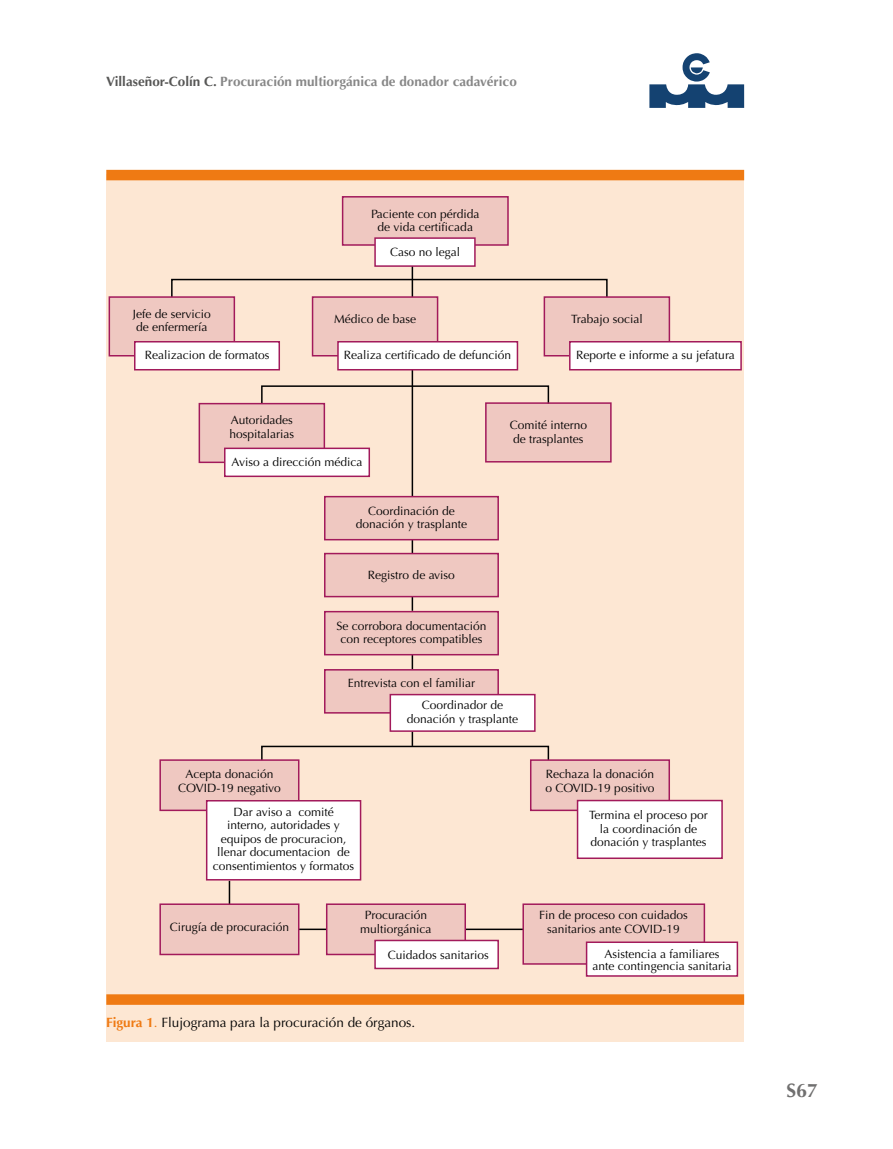
<style>
.page{position:relative;width:893px;height:1149px;background:#fff}
.page>*{position:absolute;margin:0;border:0;box-sizing:border-box;transform-origin:0 0}
.t1{font:700 19.5px "Optima";color:#706f6f}
.t2{font:700 13.5px "Optima";color:#878787}
.t3{font:13.5px "Optima";color:#000}
.t4{font:12px/13.5px "Optima";color:#000;text-align:center}
.s1{color:#575756}
.s2{font-weight:700;color:#ef7a13}
.s3{color:#ef7a13}
</style>
<div class="page">
<svg style="left:649px;top:53px;width:95px;height:55px"></svg>
<div style="left:106px;top:174px;width:638px;height:867px;background:#fde7d3"></div>
<div style="left:106px;top:993px;width:638px;height:11px;background:#ef7a13"></div>
<div style="left:106px;top:170px;width:638px;height:10px;background:#ef7a13"></div>
<svg style="left:229px;top:880px;width:1px;height:23px"></svg>
<svg style="left:299px;top:928px;width:27px;height:1px"></svg>
<hr style="left:465px;top:928px;width:58px;height:1px;background:#000">
<hr style="left:412px;top:368px;width:1px;height:128px;background:#000">
<div style="left:171px;top:279px;width:437px;height:19px;border:2px solid #000"></div>
<hr style="left:412px;top:266px;width:1px;height:31px;background:#000">
<div style="left:261px;top:385px;width:288px;height:19px;border:2px solid #000"></div>
<svg style="left:412px;top:731px;width:1px;height:14px"></svg>
<div style="left:261px;top:745px;width:288px;height:15px;border:2px solid #000"></div>
<svg style="left:412px;top:540px;width:1px;height:12px"></svg>
<svg style="left:412px;top:597px;width:1px;height:13px"></svg>
<svg style="left:412px;top:655px;width:1px;height:14px"></svg>
<div style="left:325px;top:496px;width:173px;height:43px;background:#efc8c1"></div>
<div style="left:325px;top:553px;width:173px;height:43px;background:#efc8c1"></div>
<div style="left:325px;top:611px;width:173px;height:43px;background:#efc8c1"></div>
<div style="left:325px;top:669px;width:173px;height:43px;background:#efc8c1"></div>
<div style="left:324px;top:495px;width:175px;height:45px;border:2px solid #a21a5b"></div>
<div style="left:324px;top:552px;width:175px;height:45px;border:2px solid #a21a5b"></div>
<div style="left:324px;top:610px;width:175px;height:45px;border:2px solid #a21a5b"></div>
<div style="left:324px;top:669px;width:175px;height:44px;border:2px solid #a21a5b"></div>
<div style="left:343px;top:197px;width:165px;height:48px;background:#efc8c1"></div>
<div style="left:109px;top:297px;width:125px;height:58px;background:#efc8c1"></div>
<div style="left:199px;top:403px;width:125px;height:59px;background:#efc8c1"></div>
<div style="left:486px;top:403px;width:125px;height:58px;background:#efc8c1"></div>
<div style="left:160px;top:759px;width:139px;height:51px;background:#efc8c1"></div>
<div style="left:544px;top:297px;width:125px;height:58px;background:#efc8c1"></div>
<div style="left:313px;top:297px;width:125px;height:58px;background:#efc8c1"></div>
<div style="left:531px;top:759px;width:138px;height:51px;background:#efc8c1"></div>
<div style="left:342px;top:196px;width:167px;height:50px;border:2px solid #a21a5b"></div>
<div style="left:109px;top:296px;width:126px;height:60px;border:2px solid #a21a5b"></div>
<div style="left:135px;top:341px;width:144px;height:28px;background:#fff"></div>
<div style="left:134px;top:341px;width:146px;height:29px;border:2px solid #a21a5b"></div>
<div style="left:199px;top:403px;width:126px;height:60px;border:2px solid #a21a5b"></div>
<div style="left:225px;top:448px;width:144px;height:28px;background:#fff"></div>
<div style="left:224px;top:447px;width:146px;height:30px;border:2px solid #a21a5b"></div>
<div style="left:485px;top:402px;width:127px;height:60px;border:2px solid #a21a5b"></div>
<div style="left:159px;top:759px;width:140px;height:51px;border:2px solid #a21a5b"></div>
<div style="left:160px;top:903px;width:139px;height:51px;background:#efc8c1"></div>
<div style="left:159px;top:903px;width:140px;height:51px;border:2px solid #a21a5b"></div>
<div style="left:327px;top:903px;width:138px;height:51px;background:#efc8c1"></div>
<div style="left:326px;top:903px;width:140px;height:51px;border:2px solid #a21a5b"></div>
<div style="left:523px;top:903px;width:181px;height:60px;background:#efc8c1"></div>
<div style="left:522px;top:903px;width:183px;height:61px;border:2px solid #a21a5b"></div>
<div style="left:375px;top:940px;width:123px;height:28px;background:#fff"></div>
<div style="left:374px;top:939px;width:125px;height:29px;border:2px solid #a21a5b"></div>
<div style="left:587px;top:941px;width:150px;height:34px;background:#fff"></div>
<div style="left:586px;top:941px;width:152px;height:35px;border:2px solid #a21a5b"></div>
<div style="left:390px;top:694px;width:145px;height:37px;background:#fff"></div>
<div style="left:390px;top:693px;width:146px;height:38px;border:2px solid #a21a5b"></div>
<div style="left:207px;top:800px;width:154px;height:79px;background:#fff"></div>
<div style="left:206px;top:799px;width:155px;height:81px;border:2px solid #a21a5b"></div>
<div style="left:375px;top:238px;width:100px;height:28px;background:#fff"></div>
<div style="left:374px;top:237px;width:102px;height:30px;border:2px solid #a21a5b"></div>
<div style="left:544px;top:296px;width:126px;height:60px;border:2px solid #a21a5b"></div>
<div style="left:570px;top:341px;width:171px;height:28px;background:#fff"></div>
<div style="left:569px;top:341px;width:173px;height:29px;border:2px solid #a21a5b"></div>
<div style="left:312px;top:296px;width:126px;height:60px;border:2px solid #a21a5b"></div>
<div style="left:338px;top:341px;width:179px;height:28px;background:#fff"></div>
<div style="left:337px;top:341px;width:181px;height:29px;border:2px solid #a21a5b"></div>
<div style="left:530px;top:759px;width:140px;height:51px;border:2px solid #a21a5b"></div>
<div style="left:578px;top:800px;width:144px;height:58px;background:#fff"></div>
<div style="left:577px;top:799px;width:146px;height:59px;border:2px solid #a21a5b"></div>
<p class="t2" style="left:106px;top:74px;width:412px"><span class="s1">Villaseñor-Colín C.</span> Procuración multiorgánica de donador cadavérico</p>
<p class="t4" style="left:371px;top:207px;width:110px">Paciente con pérdida de vida certificada</p>
<p class="t4" style="left:133px;top:307px;width:79px;text-align:left">Jefe de servicio de enfermería</p>
<p class="t4" style="left:145px;top:348px;width:126px">Realizacion de formatos</p>
<p class="t4" style="left:390px;top:245px;width:72px">Caso no legal</p>
<p class="t4" style="left:334px;top:312px;width:84px">Médico de base</p>
<p class="t4" style="left:344px;top:348px;width:169px">Realiza certificado de defunción</p>
<p class="t4" style="left:571px;top:312px;width:73px">Trabajo social</p>
<p class="t4" style="left:576px;top:348px;width:160px">Reporte e informe a su jefatura</p>
<p class="t4" style="left:229px;top:413px;width:66px;text-align:left">Autoridades hospitalarias</p>
<p class="t4" style="left:510px;top:418px;width:79px;text-align:left">Comité interno de trasplantes</p>
<p class="t4" style="left:232px;top:455px;width:132px">Aviso a dirección médica</p>
<p class="t4" style="left:356px;top:504px;width:113px">Coordinación de donación y trasplante</p>
<p class="t4" style="left:368px;top:567px;width:89px">Registro de aviso</p>
<p class="t4" style="left:336px;top:619px;width:151px">Se corrobora documentación con receptores compatibles</p>
<p class="t4" style="left:348px;top:676px;width:129px">Entrevista con el familiar</p>
<p class="t4" style="left:178px;top:767px;width:104px">Acepta donación<br>COVID-19 negativo</p>
<p class="t4" style="left:213px;top:805px;width:143px">Dar aviso a comité interno, autoridades y equipos de procuracion, llenar documentacion de consentimientos y formatos</p>
<p class="t4" style="left:407px;top:698px;width:113px">Coordinador de donación y trasplante</p>
<p class="t4" style="left:545px;top:767px;width:111px;text-align:left">Rechaza la donación o COVID-19 positivo</p>
<p class="t4" style="left:589px;top:808px;width:120px">Termina el proceso por la coordinación de donación y trasplantes</p>
<p class="t4" style="left:170px;top:919px;width:121px">Cirugía de procuración</p>
<p class="t4" style="left:360px;top:908px;width:73px">Procuración multiorgánica</p>
<p class="t4" style="left:539px;top:908px;width:150px">Fin de proceso con cuidados sanitarios ante COVID-19</p>
<p class="t4" style="left:388px;top:948px;width:102px">Cuidados sanitarios</p>
<p class="t4" style="left:593px;top:947px;width:140px;line-height:12.3px">Asistencia a familiares ante contingencia sanitaria</p>
<p class="t3" style="left:106px;top:1014px;width:310px"><span class="s2">Figura 1</span><span class="s3">.</span> Flujograma para la procuración de órganos.</p>
<h1 class="t1" style="left:786px;top:1079px;width:33px">S67</h1>
</div>
